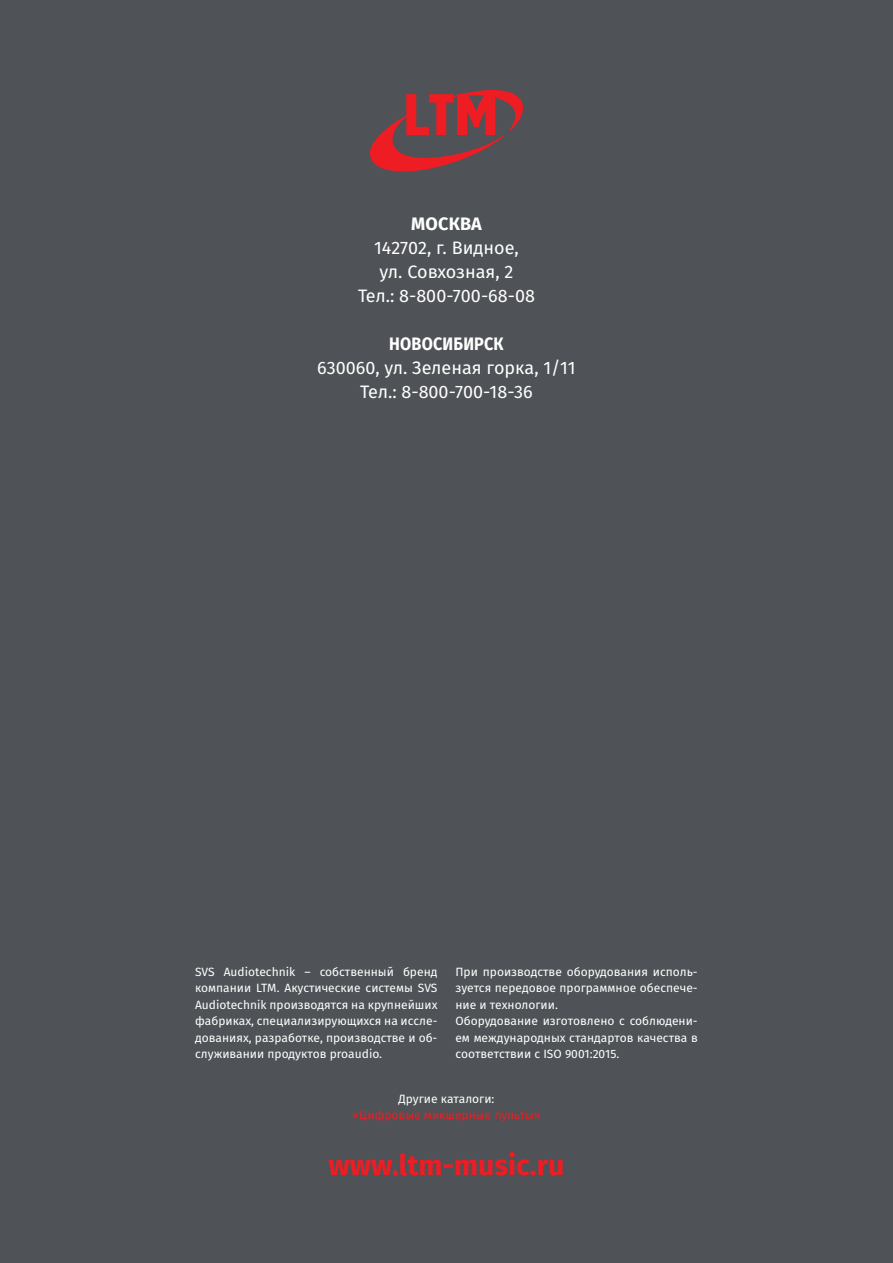
<style>
.page{position:relative;width:893px;height:1263px;background:#4f5256}
.page>*{position:absolute;margin:0;border:0;box-sizing:border-box;transform-origin:0 0}
.t1{font:700 28.5px "Fira Sans";color:#ee1d23}
.t2{font:18px/24px "Fira Sans";color:#fff;text-align:center}
.t3{font:700 18px "Fira Sans";letter-spacing:.01em;color:#fff;scale:.9 1}
.t4{font:700 18px "Fira Sans";letter-spacing:.01em;color:#fff}
.t5{font:12px/16.5px "Fira Sans";color:#fff;text-align:justify}
.t6{font:12px "Fira Sans";color:#ee1d23}
</style>
<div class="page">
<svg style="left:370px;top:90px;width:153px;height:81px"></svg>
<h2 class="t4" style="left:411px;top:211px;width:72px">МОСКВА</h2>
<h2 class="t2" style="left:358px;top:237px;width:178px">142702, г. Видное,<br>ул. Совхозная, 2<br>Тел.: 8-800-700-68-08</h2>
<h2 class="t3" style="left:389px;top:331px;width:129px">НОВОСИБИРСК</h2>
<h2 class="t2" style="left:317px;top:357px;width:260px">630060, ул. Зеленая горка, 1/11<br>Тел.: 8-800-700-18-36</h2>
<p class="t5" style="left:195px;top:964px;width:244px">SVS Audiotechnik – собственный бренд компании LTM. Акустические системы SVS Audiotechnik производятся на крупнейших фабриках, специализирующихся на иссле&shy;дованиях, разработке, производстве и об&shy;служивании продуктов proaudio.</p>
<p class="t5" style="left:455px;top:964px;width:244px;text-align:left">При производстве оборудования исполь&shy;зуется передовое программное обеспече&shy;ние и технологии.<br>Оборудование изготовлено с соблюдени&shy;ем международных стандартов качества в соответствии с ISO 9001:2015.</p>
<p class="t5" style="left:398px;top:1091px;width:98px">Другие каталоги:</p>
<p class="t6" style="left:352px;top:1107px;width:190px">«Цифровые микшерные пульты»</p>
<h1 class="t1" style="left:329px;top:1145px;width:237px">www.ltm-music.ru</h1>
</div>
